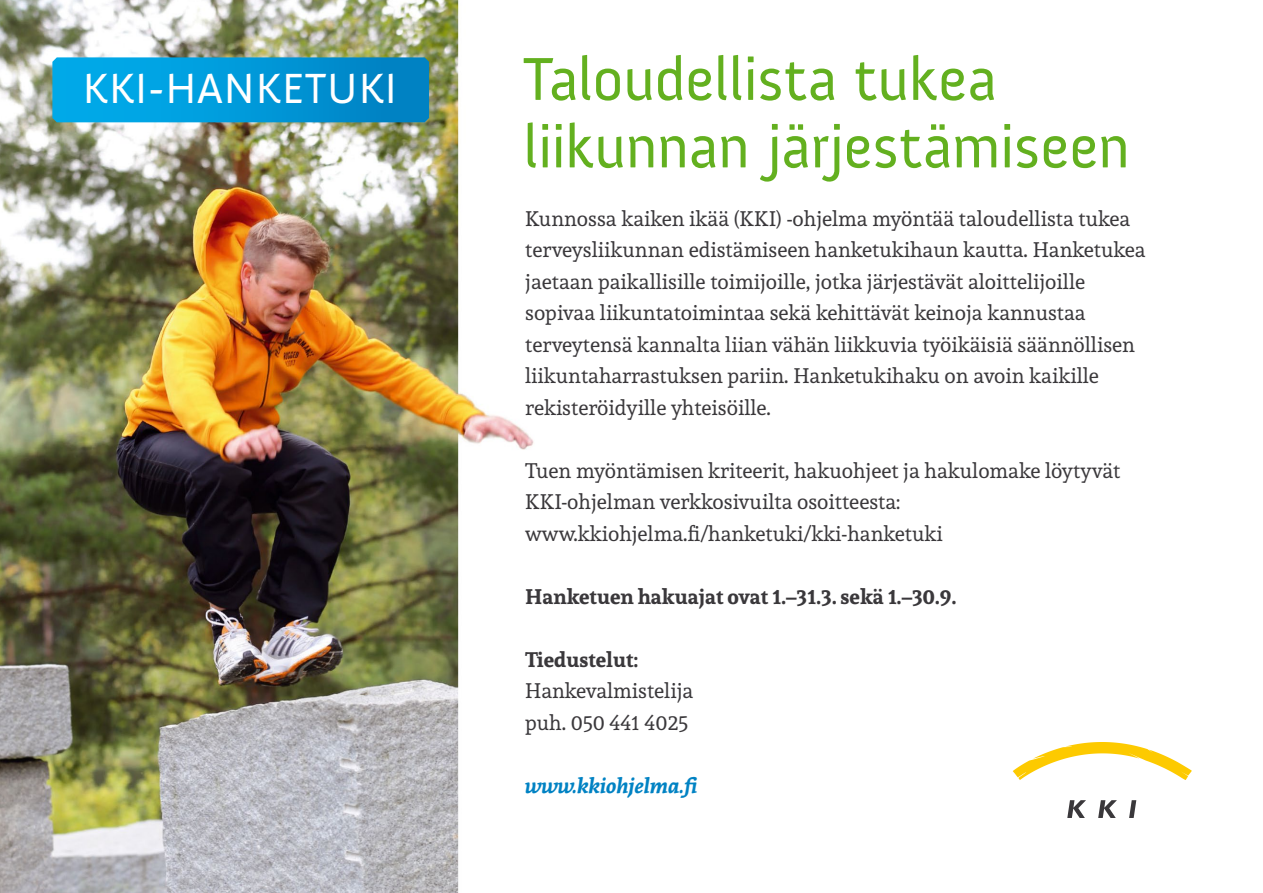
<style>
.page{position:relative;width:1263px;height:893px;background:#fff}
.page>*{position:absolute;margin:0;border:0;box-sizing:border-box;transform-origin:0 0}
.Otsikko_1{font:61.95px "Anivers";letter-spacing:-.01em;color:#63b01f}
.t1{font:43.2px "Anivers";letter-spacing:.025em;color:#fff}
.leipis{font:21px/31.5px "Andada";color:#3a383b}
.leipis-2{font:700 21px "Andada";color:#3a383b}
.leipis-3{font:italic 700 21px "Andada";color:#0082c3}
</style>
<div class="page">
<img style="left:0;top:0;width:534px;height:893px">
<svg style="left:52px;top:57px;width:377px;height:65px;background:#0198d7"></svg>
<svg style="left:1067px;top:800px;width:19px;height:18px"></svg>
<svg style="left:1098px;top:800px;width:19px;height:18px"></svg>
<svg style="left:1129px;top:800px;width:7px;height:18px"></svg>
<svg style="left:1013px;top:742px;width:179px;height:38px"></svg>
<p class="t1" style="left:83px;top:65px;width:316px">KKI-HANKETUKI</p>
<p class="Otsikko_1" style="left:523px;top:45px;width:475px">Taloudellista tukea</p>
<p class="Otsikko_1" style="left:523px;top:113px;width:609px">liikunnan järjestämiseen</p>
<p class="leipis" style="left:525px;top:202px;width:622px">Kunnossa kaiken ikää (KKI) -ohjelma myöntää taloudellista tukea terveysliikunnan edistämiseen hanketukihaun kautta. Hanketukea jaetaan paikallisille toimijoille, jotka järjestävät aloittelijoille sopivaa liikuntatoimintaa sekä kehittävät keinoja kannustaa terveytensä kannalta liian vähän liikkuvia työikäisiä säännöllisen liikuntaharrastuksen pariin. Hanketukihaku on avoin kaikille rekisteröidyille yhteisöille.</p>
<p class="leipis" style="left:525px;top:454px;width:597px">Tuen myöntämisen kriteerit, hakuohjeet ja hakulomake löytyvät<br>KKI-ohjelman verkkosivuilta osoitteesta:</p>
<p class="leipis" style="left:525px;top:517px;width:419px">www.kkiohjelma.fi/hanketuki/kki-hanketuki</p>
<p class="leipis-2" style="left:525px;top:582px;width:433px">Hanketuen hakuajat ovat 1.–31.3. sekä 1.–30.9.</p>
<p class="leipis-2" style="left:525px;top:645px;width:115px">Tiedustelut:</p>
<p class="leipis" style="left:525px;top:675px;width:170px">Hankevalmistelija</p>
<p class="leipis" style="left:525px;top:706px;width:164px">puh. 050 441 4025</p>
<p class="leipis-3" style="left:525px;top:771px;width:177px">www.kkiohjelma.fi</p>
</div>
